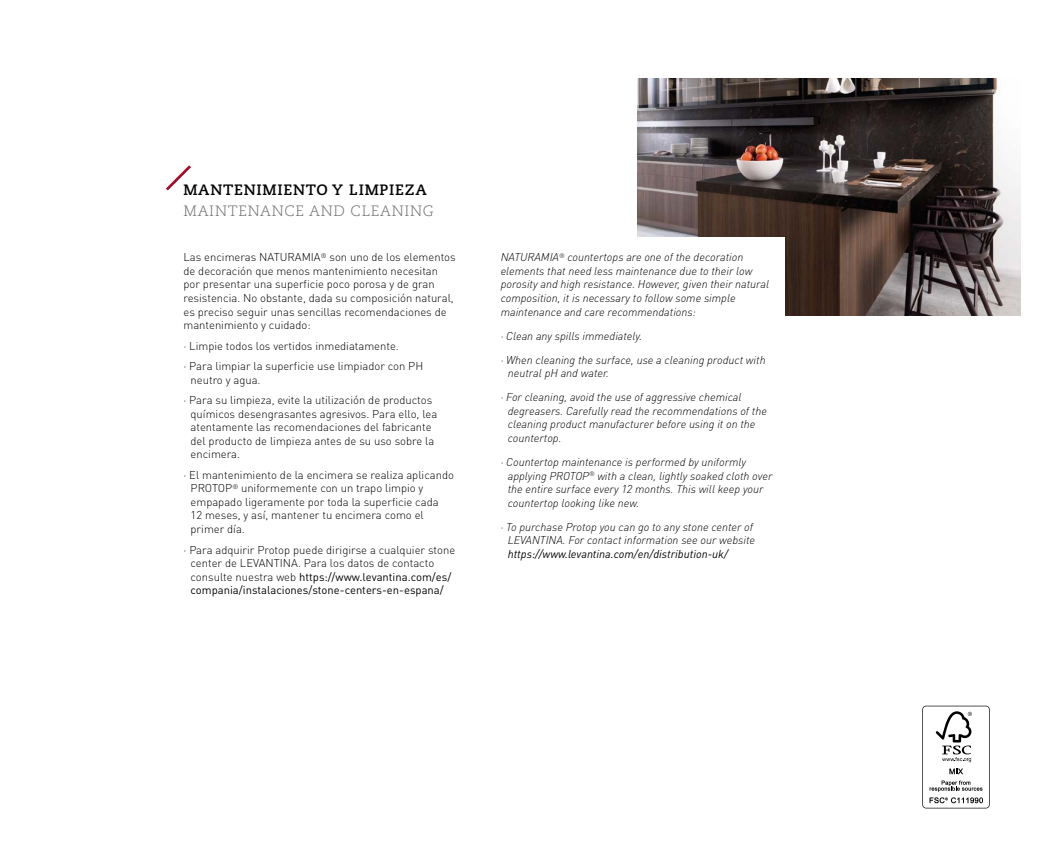
<style>
.page{position:relative;width:1063px;height:851px;background:#fff}
.page>*{position:absolute;margin:0;border:0;box-sizing:border-box;transform-origin:0 0}
.t1{font:700 15px "Caecilia LT Std";letter-spacing:.05em;color:#000}
.t2{font:300 15px "Caecilia LT Std";letter-spacing:.05em;color:#6f6f6e}
.t3{font:300 11.25px/13.5px "DIN Pro";color:#000}
.t4{font:italic 300 11.25px/13.5px "DIN Pro";color:#000}
.t5{font:italic 11.25px "DIN Pro";color:#000}
.s1{font-weight:400}
</style>
<div class="page">
<svg style="left:166px;top:165px;width:25px;height:26px"></svg>
<img style="left:637px;top:78px;width:383px;height:237px">
<div style="left:558px;top:237px;width:227px;height:248px;background:#fff"></div>
<svg style="left:922px;top:705px;width:68px;height:103px"></svg>
<h1 class="t1" style="left:183px;top:180px;width:245px">MANTENIMIENTO Y LIMPIEZA</h1>
<h1 class="t2" style="left:183px;top:202px;width:252px">MAINTENANCE AND CLEANING</h1>
<p class="t3" style="left:183px;top:249px;width:274px">Las encimeras NATURAMIA<sup>®</sup> son uno de los elementos de decoración que menos mantenimiento necesitan por presentar una superficie poco porosa y de gran resistencia. No obstante, dada su composición natural, es preciso seguir unas sencillas recomendaciones de mantenimiento y cuidado:</p>
<p class="t3" style="left:183px;top:334px;width:241px;line-height:20.6px">· Limpie todos los vertidos inmediatamente.<br>· Para limpiar la superficie use limpiador con PH</p>
<p class="t3" style="left:183px;top:368px;width:250px;line-height:20.6px;text-indent:7px">neutro y agua.<br>· Para su limpieza, evite la utilización de productos</p>
<p class="t3" style="left:191px;top:406px;width:248px">químicos desengrasantes agresivos. Para ello, lea atentamente las recomendaciones del fabricante del producto de limpieza antes de su uso sobre la encimera.</p>
<p class="t3" style="left:191px;top:467px;width:265px;text-indent:-7px">· El mantenimiento de la encimera se realiza aplicando PROTOP<sup>®</sup> uniformemente con un trapo limpio y empapado ligeramente por toda la superficie cada<br>12 meses, y así, mantener tu encimera como el primer día.</p>
<p class="t3" style="left:191px;top:541px;width:266px;text-indent:-7px">· Para adquirir Protop puede dirigirse a cualquier stone center de LEVANTINA. Para los datos de contacto consulte nuestra web <span class="s1">https://www.levantina.com/es/ compania/instalaciones/stone-centers-en-espana/</span></p>
<p class="t4" style="left:501px;top:250px;width:270px">NATURAMIA<sup>®</sup> countertops are one of the decoration elements that need less maintenance due to their low porosity and high resistance. However, given their natural composition, it is necessary to follow some simple maintenance and care recommendations:</p>
<p class="t4" style="left:501px;top:322px;width:266px;line-height:24.1px">· Clean any spills immediately.<br>· When cleaning the surface, use a cleaning product with</p>
<p class="t4" style="left:501px;top:360px;width:242px;line-height:24.1px;text-indent:7px">neutral pH and water.<br>· For cleaning, avoid the use of aggressive chemical</p>
<p class="t4" style="left:508px;top:403px;width:261px">degreasers. Carefully read the recommendations of the cleaning product manufacturer before using it on the countertop.</p>
<p class="t4" style="left:508px;top:454px;width:266px;text-indent:-7px">· Countertop maintenance is performed by uniformly applying PROTOP<sup>®</sup> with a clean, lightly soaked cloth over the entire surface every 12 months. This will keep your countertop looking like new.</p>
<p class="t4" style="left:501px;top:519px;width:256px;text-align:right">· To purchase Protop you can go to any stone center of<br>LEVANTINA. For contact information see our website</p>
<p class="t5" style="left:508px;top:545px;width:222px">https://www.levantina.com/en/distribution-uk/</p>
</div>
